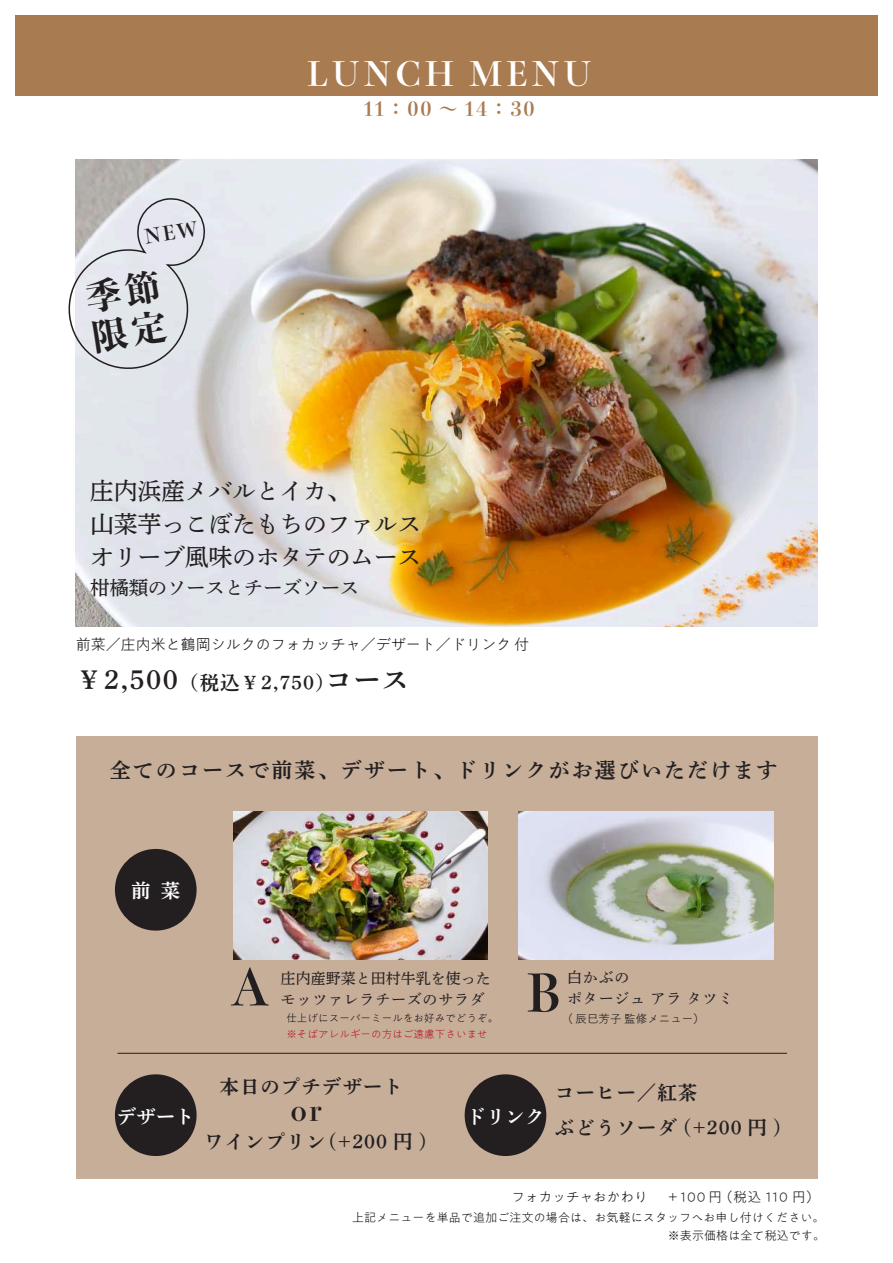
<style>
.page{position:relative;width:893px;height:1263px;background:#fff}
.page>*{position:absolute;margin:0;border:0;box-sizing:border-box;transform-origin:0 0}
.t1{font:51px "P Bunkyu Md Min Std EB";color:#231f20}
.t2{font:35.25px/40.3px "P Bunkyu Md Min Std EB";color:#231f20}
.t3{font:33.3px "P Bunkyu Md Min Std EB";letter-spacing:.1em;color:#fff}
.t4{font:26.7px "P Bunkyu Md Min Std EB";color:#231f20}
.t5{font:24px/33px "P Shuei Yobu Min Std M";letter-spacing:-.015em;color:#231f20}
.t6{font:21px "P Shuei Yobu Min Std B";letter-spacing:.1em;color:#231f20}
.t7{font:19.5px/35px "P Shuei Yobu Min Std B";letter-spacing:.05em;color:#231f20}
.t8{font:19.5px "P Shuei Yobu Min Std M";letter-spacing:-.015em;color:#231f20}
.t9{font:19.5px "P Bunkyu Md Min Std EB";letter-spacing:.1em;color:#a97b50}
.t10{font:19.5px "P Shuei Yobu Min Std B";color:#fff}
.t11{font:300 15px "PA1 Gothic Std";color:#231f20}
.t12{font:15px/21px "P Shuei Yobu Min Std M";color:#231f20}
.t13{font:15px/21px "P Shuei Yobu Min Std M";letter-spacing:.05em;color:#231f20}
.t14{font:300 13.5px "PA1 Gothic Std";letter-spacing:.01em;color:#231f20}
.t15{font:300 12px/18px "PA1 Gothic Std";letter-spacing:.01em;color:#231f20;text-align:right}
.t16{font:300 11.4px "PA1 Gothic Std";letter-spacing:.01em;color:#231f20}
.t17{font:300 10.5px "PA1 Gothic Std";letter-spacing:.01em;color:#231f20}
.t18{font:300 10.5px "PA1 Gothic Std";letter-spacing:.01em;color:#be1d2c}
.s1{font-size:27px}
</style>
<div class="page">
<img style="left:15px;top:15px;width:863px;height:1164px">
<svg style="left:66px;top:197px;width:140px;height:175px;background:#dcdee4"></svg>
<h2 class="t2" style="left:83px;top:276px;width:77px;rotate:-9deg">季節限定</h2>
<h3 class="t3" style="left:307px;top:48px;width:286px">LUNCH MENU</h3>
<p class="t9" style="left:364px;top:94px;width:172px">11：00 ～ 14：30</p>
<p class="t5" style="left:90px;top:473px;width:333px">庄内浜産メバルとイカ、<br>山菜芋っこぼたもちのファルスオリーブ風味のホタテのムース</p>
<p class="t8" style="left:90px;top:573px;width:271px">柑橘類のソースとチーズソース</p>
<p class="t11" style="left:76px;top:636px;width:455px">前菜／庄内米と鶴岡シルクのフォカッチャ／デザート／ドリンク 付</p>
<p class="t7" style="left:76px;top:664px;width:334px"><span class="s1">￥2,500</span>（税込￥2,750）<span class="s1">コース</span></p>
<p class="t6" style="left:110px;top:755px;width:669px">全てのコースで前菜、デザート、ドリンクがお選びいただけます</p>
<p class="t10" style="left:131px;top:876px;width:51px">前 菜</p>
<h1 class="t1" style="left:231px;top:947px;width:39px">A</h1>
<h1 class="t1" style="left:526px;top:953px;width:37px">B</h1>
<p class="t12" style="left:281px;top:967px;width:211px">庄内産野菜と田村牛乳を使ったモッツァレラチーズのサラダ</p>
<p class="t17" style="left:286px;top:1012px;width:213px">仕上げにスーパーミールをお好みでどうぞ。</p>
<p class="t18" style="left:286px;top:1028px;width:203px">※そばアレルギーの方はご遠慮下さいませ</p>
<p class="t13" style="left:567px;top:966px;width:168px">白かぶの<br>ポタージュ アラ タツミ</p>
<p class="t16" style="left:561px;top:1013px;width:145px">（ 辰巳芳子 監修メニュー）</p>
<p class="t7" style="left:220px;top:1069px;width:185px">本日のプチデザート</p>
<h3 class="t4" style="left:290px;top:1090px;width:33px">or</h3>
<p class="t10" style="left:117px;top:1103px;width:79px">デザート</p>
<p class="t10" style="left:466px;top:1103px;width:79px">ドリンク</p>
<p class="t7" style="left:204px;top:1123px;width:224px">ワインプリン(+200 円 )</p>
<p class="t7" style="left:555px;top:1075px;width:228px">コーヒー／紅茶<br>ぶどうソーダ (+200 円 )</p>
<p class="t14" style="left:511px;top:1189px;width:138px">フォカッチャおかわり</p>
<p class="t14" style="left:666px;top:1189px;width:156px">＋100 円（税込 110 円）</p>
<p class="t15" style="left:352px;top:1209px;width:475px">上記メニューを単品で追加ご注文の場合は、お気軽にスタッフへお申し付けください。※表示価格は全て税込です。</p>
</div>
